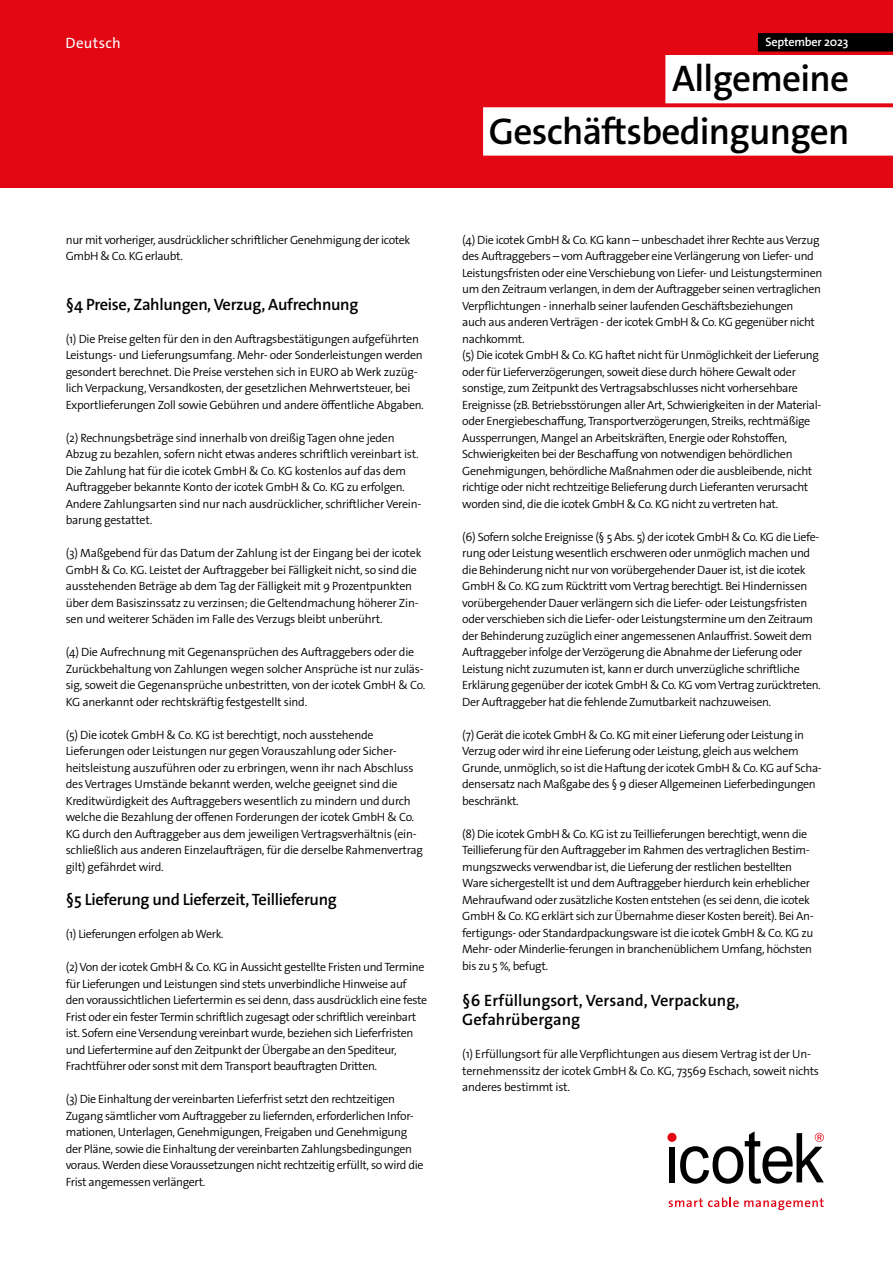
<style>
.page{position:relative;width:893px;height:1263px;background:#fff}
.page>*{position:absolute;margin:0;border:0;box-sizing:border-box;transform-origin:0 0}
.t1{font:600 37.35px/52.3px "The Sans Os F";letter-spacing:-.02em;color:#000;text-align:right}
.t2{font:600 16.5px "The Sans Os F";letter-spacing:-.02em;color:#000}
.t3{font:600 16.5px/19.5px "The Sans Os F";color:#000}
.t4{font:15px "The Sans Os F";letter-spacing:.02em;color:#fff}
.t5{font:600 12.3px "The Sans Os F";letter-spacing:-.02em;color:#fff}
.t6{font:300 12px/16.5px "The Sans Os F";letter-spacing:-.03em;color:#000}
</style>
<div class="page">
<div style="left:0;top:0;width:893px;height:187px;background:#e30613"></div>
<div style="left:667px;top:1133px;width:9px;height:9px;background:#e30512;border-radius:50%"></div>
<svg style="left:680px;top:1131px;width:144px;height:53px"></svg>
<div style="left:669px;top:1146px;width:6px;height:36px;background:#000"></div>
<svg style="left:669px;top:1197px;width:155px;height:13px"></svg>
<div style="left:665px;top:55px;width:228px;height:48px;background:#fff"></div>
<div style="left:483px;top:107px;width:410px;height:49px;background:#fff"></div>
<div style="left:758px;top:33px;width:135px;height:19px;background:#000"></div>
<p class="t4" style="left:66px;top:34px;width:57px">Deutsch</p>
<p class="t6" style="left:66px;top:232px;width:346px">nur mit vorheriger, ausdrücklicher schriftlicher Genehmigung der icotek<br>GmbH &amp; Co. KG erlaubt.</p>
<h2 class="t2" style="left:66px;top:294px;width:294px">§4 Preise, Zahlungen, Verzug, Aufrechnung</h2>
<p class="t6" style="left:66px;top:331px;width:360px">(1) Die Preise gelten für den in den Auftragsbestätigungen aufgeführten Leistungs- und Lieferungsumfang. Mehr- oder Sonderleistungen werden gesondert berechnet. Die Preise verstehen sich in EURO ab Werk zuzüg&shy;lich Verpackung, Versandkosten, der gesetzlichen Mehrwertsteuer, bei Exportlieferungen Zoll sowie Gebühren und andere öffentliche Abgaben.</p>
<p class="t6" style="left:66px;top:430px;width:357px">(2) Rechnungsbeträge sind innerhalb von dreißig Tagen ohne jeden Abzug zu bezahlen, sofern nicht etwas anderes schriftlich vereinbart ist.<br>Die Zahlung hat für die icotek GmbH &amp; Co. KG kostenlos auf das dem Auftraggeber bekannte Konto der icotek GmbH &amp; Co. KG zu erfolgen.<br>Andere Zahlungsarten sind nur nach ausdrücklicher, schriftlicher Verein&shy;barung gestattet.</p>
<p class="t6" style="left:66px;top:545px;width:357px">(3) Maßgebend für das Datum der Zahlung ist der Eingang bei der icotek GmbH &amp; Co. KG. Leistet der Auftraggeber bei Fälligkeit nicht, so sind die ausstehenden Beträge ab dem Tag der Fälligkeit mit 9 Prozentpunkten über dem Basiszinssatz zu verzinsen; die Geltendmachung höherer Zin&shy;sen und weiterer Schäden im Falle des Verzugs bleibt unberührt.</p>
<p class="t6" style="left:66px;top:644px;width:361px">(4) Die Aufrechnung mit Gegenansprüchen des Auftraggebers oder die Zurückbehaltung von Zahlungen wegen solcher Ansprüche ist nur zuläs&shy;sig, soweit die Gegenansprüche unbestritten, von der icotek GmbH &amp; Co.<br>KG anerkannt oder rechtskräftig festgestellt sind.</p>
<p class="t6" style="left:66px;top:727px;width:359px">(5) Die icotek GmbH &amp; Co. KG ist berechtigt, noch ausstehende Lieferungen oder Leistungen nur gegen Vorauszahlung oder Sicher&shy;heitsleistung auszuführen oder zu erbringen, wenn ihr nach Abschluss des Vertrages Umstände bekannt werden, welche geeignet sind die Kreditwürdigkeit des Auftraggebers wesentlich zu mindern und durch welche die Bezahlung der offenen Forderungen der icotek GmbH &amp; Co.<br>KG durch den Auftraggeber aus dem jeweiligen Vertragsverhältnis (ein&shy;schließlich aus anderen Einzelaufträgen, für die derselbe Rahmenvertrag gilt) gefährdet wird.</p>
<h2 class="t2" style="left:66px;top:889px;width:272px">§5 Lieferung und Lieferzeit, Teillieferung</h2>
<p class="t6" style="left:66px;top:926px;width:159px">(1) Lieferungen erfolgen ab Werk.</p>
<p class="t6" style="left:66px;top:959px;width:363px">(2) Von der icotek GmbH &amp; Co. KG in Aussicht gestellte Fristen und Termine für Lieferungen und Leistungen sind stets unverbindliche Hinweise auf den voraussichtlichen Liefertermin es sei denn, dass ausdrücklich eine feste Frist oder ein fester Termin schriftlich zugesagt oder schriftlich vereinbart ist. Sofern eine Versendung vereinbart wurde, beziehen sich Lieferfristen und Liefertermine auf den Zeitpunkt der Übergabe an den Spediteur, Frachtführer oder sonst mit dem Transport beauftragten Dritten.</p>
<p class="t6" style="left:66px;top:1091px;width:359px">(3) Die Einhaltung der vereinbarten Lieferfrist setzt den rechtzeitigen Zugang sämtlicher vom Auftraggeber zu liefernden, erforderlichen Infor&shy;mationen, Unterlagen, Genehmigungen, Freigaben und Genehmigung der Pläne, sowie die Einhaltung der vereinbarten Zahlungsbedingungen voraus. Werden diese Voraussetzungen nicht rechtzeitig erfüllt, so wird die Frist angemessen verlängert.</p>
<p class="t5" style="left:766px;top:34px;width:84px">September 2023</p>
<h1 class="t1" style="left:489px;top:53px;width:362px">Allgemeine<br>Geschäftsbedingungen</h1>
<p class="t6" style="left:462px;top:232px;width:362px">(4) Die icotek GmbH &amp; Co. KG kann – unbeschadet ihrer Rechte aus Verzug des Auftraggebers – vom Auftraggeber eine Verlängerung von Liefer- und Leistungsfristen oder eine Verschiebung von Liefer- und Leistungsterminen um den Zeitraum verlangen, in dem der Auftraggeber seinen vertraglichen Verpflichtungen - innerhalb seiner laufenden Geschäftsbeziehungen<br>auch aus anderen Verträgen - der icotek GmbH &amp; Co. KG gegenüber nicht nachkommt.<br>(5) Die icotek GmbH &amp; Co. KG haftet nicht für Unmöglichkeit der Lieferung oder für Lieferverzögerungen, soweit diese durch höhere Gewalt oder sonstige, zum Zeitpunkt des Vertragsabschlusses nicht vorhersehbare Ereignisse (zB. Betriebsstörungen aller Art, Schwierigkeiten in der Material&shy;oder Energiebeschaffung, Transportverzögerungen, Streiks, rechtmäßige Aussperrungen, Mangel an Arbeitskräften, Energie oder Rohstoffen, Schwierigkeiten bei der Beschaffung von notwendigen behördlichen Genehmigungen, behördliche Maßnahmen oder die ausbleibende, nicht richtige oder nicht rechtzeitige Belieferung durch Lieferanten verursacht worden sind, die die icotek GmbH &amp; Co. KG nicht zu vertreten hat.</p>
<p class="t6" style="left:462px;top:529px;width:360px">(6) Sofern solche Ereignisse (§ 5 Abs. 5) der icotek GmbH &amp; Co. KG die Liefe&shy;rung oder Leistung wesentlich erschweren oder unmöglich machen und die Behinderung nicht nur von vorübergehender Dauer ist, ist die icotek GmbH &amp; Co. KG zum Rücktritt vom Vertrag berechtigt. Bei Hindernissen vorübergehender Dauer verlängern sich die Liefer- oder Leistungsfristen oder verschieben sich die Liefer- oder Leistungstermine um den Zeitraum der Behinderung zuzüglich einer angemessenen Anlauffrist. Soweit dem Auftraggeber infolge der Verzögerung die Abnahme der Lieferung oder Leistung nicht zuzumuten ist, kann er durch unverzügliche schriftliche Erklärung gegenüber der icotek GmbH &amp; Co. KG vom Vertrag zurücktreten.<br>Der Auftraggeber hat die fehlende Zumutbarkeit nachzuweisen.</p>
<p class="t6" style="left:462px;top:727px;width:361px">(7) Gerät die icotek GmbH &amp; Co. KG mit einer Lieferung oder Leistung in Verzug oder wird ihr eine Lieferung oder Leistung, gleich aus welchem Grunde, unmöglich, so ist die Haftung der icotek GmbH &amp; Co. KG auf Scha&shy;densersatz nach Maßgabe des § 9 dieser Allgemeinen Lieferbedingungen beschränkt.</p>
<p class="t6" style="left:462px;top:826px;width:353px">(8) Die icotek GmbH &amp; Co. KG ist zu Teillieferungen berechtigt, wenn die Teillieferung für den Auftraggeber im Rahmen des vertraglichen Bestim&shy;mungszwecks verwendbar ist, die Lieferung der restlichen bestellten Ware sichergestellt ist und dem Auftraggeber hierdurch kein erheblicher Mehraufwand oder zusätzliche Kosten entstehen (es sei denn, die icotek GmbH &amp; Co. KG erklärt sich zur Übernahme dieser Kosten bereit). Bei An&shy;fertigungs- oder Standardpackungsware ist die icotek GmbH &amp; Co. KG zu Mehr- oder Minderlie-ferungen in branchenüblichem Umfang, höchsten bis zu 5 %, befugt.</p>
<h2 class="t3" style="left:462px;top:991px;width:279px">§6 Erfüllungsort, Versand, Verpackung,<br>Gefahrübergang</h2>
<p class="t6" style="left:462px;top:1046px;width:358px">(1) Erfüllungsort für alle Verpflichtungen aus diesem Vertrag ist der Un&shy;ternehmenssitz der icotek GmbH &amp; Co. KG, 73569 Eschach, soweit nichts anderes bestimmt ist.</p>
</div>
